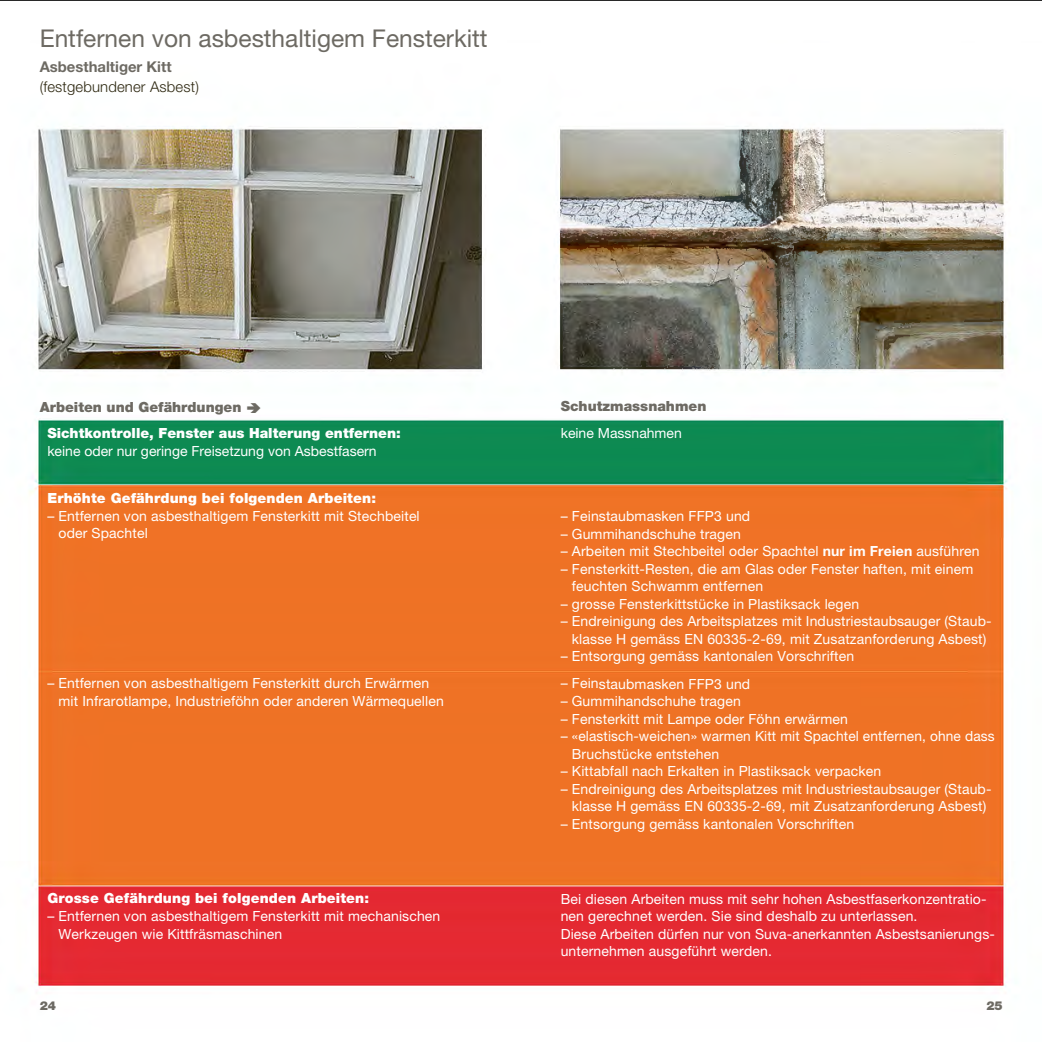
<style>
.page{position:relative;width:1042px;height:1042px;background:#fff}
.page>*{position:absolute;margin:0;border:0;box-sizing:border-box;transform-origin:0 0}
.t1{font:24.5px "Helvetica Neue LT Std";color:#6d6a63}
.t2{font:300 14.88px "Helvetica Neue LT Std";letter-spacing:.01em;color:#2f2912}
.t3{font:700 14.88px "Helvetica Neue LT Std";color:#6d6a63}
.t4{font:14px/17.5px "Helvetica Neue LT Std";letter-spacing:.01em;color:#fff}
.t5{font:900 14px "Helvetica Neue LT Std";letter-spacing:.01em;color:#fff}
.t6{font:900 14px "Helvetica Neue LT Std";color:#6d6a63}
.t7{font:900 12.25px "Helvetica Neue LT Std";color:#6d6a63}
.s1{font-weight:700}
</style>
<div class="page">
<img style="left:0;top:0;width:1042px;height:989px">
<svg style="left:247px;top:402px;width:13px;height:10px"></svg>
<h1 class="t1" style="left:40px;top:24px;width:449px">Entfernen von asbesthaltigem Fensterkitt</h1>
<p class="t3" style="left:40px;top:57px;width:133px">Asbesthaltiger Kitt</p>
<p class="t2" style="left:40px;top:77px;width:161px">(festgebundener Asbest)</p>
<p class="t6" style="left:40px;top:398px;width:203px">Arbeiten und Gefährdungen</p>
<p class="t6" style="left:561px;top:397px;width:147px">Schutzmassnahmen</p>
<p class="t4" style="left:561px;top:424px;width:123px">keine Massnahmen</p>
<p class="t5" style="left:47px;top:425px;width:355px">Sichtkontrolle, Fenster aus Halterung entfernen:</p>
<p class="t4" style="left:47px;top:442px;width:331px">keine oder nur geringe Freisetzung von Asbestfasern</p>
<p class="t5" style="left:47px;top:490px;width:330px">Erhöhte Gefährdung bei folgenden Arbeiten:</p>
<p class="t4" style="left:59px;top:507px;width:363px;text-indent:-11px">– Entfernen von asbesthaltigem Fensterkitt mit Stechbeitel oder Spachtel</p>
<p class="t4" style="left:59px;top:674px;width:387px;text-indent:-11px">– Entfernen von asbesthaltigem Fensterkitt durch Erwärmen mit Infrarotlampe, Industrieföhn oder anderen Wärmequellen</p>
<p class="t5" style="left:47px;top:890px;width:323px">Grosse Gefährdung bei folgenden Arbeiten:</p>
<p class="t4" style="left:59px;top:907px;width:383px;text-indent:-11px">– Entfernen von asbesthaltigem Fensterkitt mit mechanischen<br>Werkzeugen wie Kittfräsmaschinen</p>
<p class="t4" style="left:561px;top:507px;width:191px">– Feinstaubmasken FFP3 und</p>
<p class="t4" style="left:561px;top:524px;width:182px">– Gummihandschuhe tragen</p>
<p class="t4" style="left:561px;top:542px;width:420px">– Arbeiten mit Stechbeitel oder Spachtel <span class="s1">nur im Freien</span> ausführen</p>
<p class="t4" style="left:572px;top:560px;width:403px;text-indent:-11px">– Fensterkitt-Resten, die am Glas oder Fenster haften, mit einem feuchten Schwamm entfernen</p>
<p class="t4" style="left:561px;top:594px;width:300px">– grosse Fensterkittstücke in Plastiksack legen</p>
<p class="t4" style="left:561px;top:612px;width:432px;text-align:center">– Endreinigung des Arbeitsplatzes mit Industriestaubsauger (Staub&shy;klasse H gemäss EN 60335-2-69, mit Zusatzanforderung Asbest)</p>
<p class="t4" style="left:561px;top:647px;width:295px">– Entsorgung gemäss kantonalen Vorschriften</p>
<p class="t4" style="left:561px;top:674px;width:191px">– Feinstaubmasken FFP3 und</p>
<p class="t4" style="left:561px;top:692px;width:182px">– Gummihandschuhe tragen</p>
<p class="t4" style="left:561px;top:709px;width:289px">– Fensterkitt mit Lampe oder Föhn erwärmen</p>
<p class="t4" style="left:572px;top:727px;width:424px;text-indent:-11px">– «elastisch-weichen» warmen Kitt mit Spachtel entfernen, ohne dass<br>Bruchstücke entstehen</p>
<p class="t4" style="left:561px;top:762px;width:322px">– Kittabfall nach Erkalten in Plastiksack verpacken</p>
<p class="t4" style="left:561px;top:779px;width:432px;text-align:center">– Endreinigung des Arbeitsplatzes mit Industriestaubsauger (Staub&shy;klasse H gemäss EN 60335-2-69, mit Zusatzanforderung Asbest)</p>
<p class="t4" style="left:561px;top:814px;width:295px">– Entsorgung gemäss kantonalen Vorschriften</p>
<p class="t4" style="left:561px;top:890px;width:436px">Bei diesen Arbeiten muss mit sehr hohen Asbestfaserkonzentratio&shy;nen gerechnet werden. Sie sind deshalb zu unterlassen.<br>Diese Arbeiten dürfen nur von Suva-anerkannten Asbestsanierungs&shy;unternehmen ausgeführt werden.</p>
<p class="t7" style="left:40px;top:998px;width:18px">24</p>
<p class="t7" style="left:986px;top:998px;width:18px">25</p>
</div>
